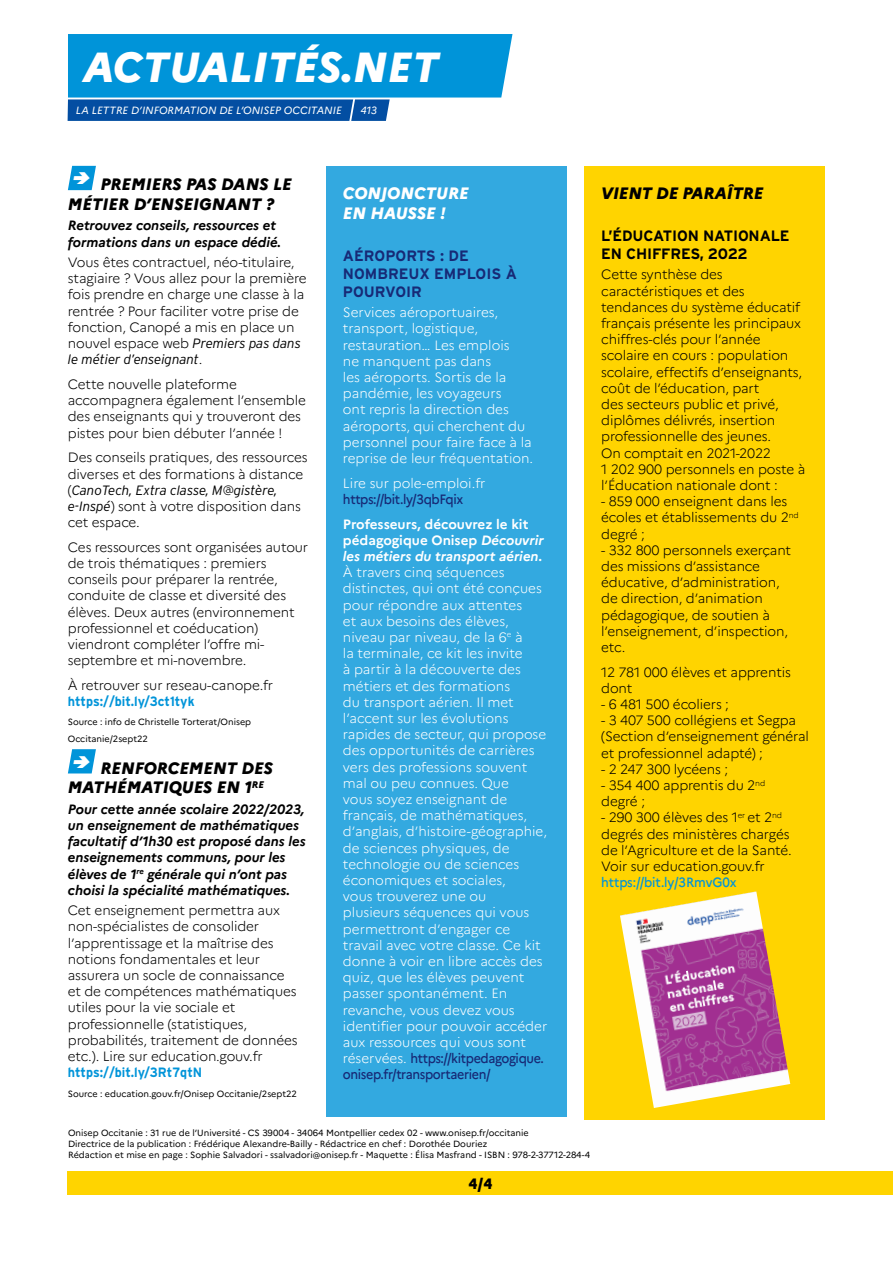
<style>
.page{position:relative;width:893px;height:1263px;background:#fff}
.page>*{position:absolute;margin:0;border:0;box-sizing:border-box;transform-origin:0 0}
.t1{font:italic 800 42px "Marianne";color:#fff}
.t2{font:italic 800 16.5px "Marianne";color:#000}
.t3{font:italic 800 16.5px/19.8px "Marianne";color:#fff}
.t4{font:700 15px/18px "Interstate";color:#172a76}
.t5{font:700 15px/18px "Interstate";letter-spacing:-.01em;color:#000}
.t6{font:800 15px "Marianne";color:#000}
.t7{font:300 13.5px/16.2px "Marianne";letter-spacing:-.01em;color:#000}
.t8{font:300 13.5px/16.2px "Marianne";color:#fff}
.t9{font:italic 700 13.5px/16.2px "Marianne";color:#000}
.t10{font:italic 300 13.5px "Interstate";letter-spacing:-.01em;color:#000}
.t11{font:700 13.5px "Interstate";color:#0094d9;scale:.93 1}
.t12{font:500 13.5px "Marianne";letter-spacing:-.03em;color:#172a76;scale:.93 1}
.t13{font:500 13.5px "Marianne";letter-spacing:-.01em;color:#0094d9;scale:.93 1}
.t14{font:italic 10.5px "Marianne";color:#fff}
.t15{font:9px/10.8px "Marianne";color:#000}
.s1{font-family:"Interstate";font-style:italic}
.s2{font-family:"Marianne";font-style:normal}
.s3{font-weight:700}
.s4{font-weight:700;font-style:italic}
.s5{font-weight:500;color:#172a76}
</style>
<div class="page">
<svg style="left:67px;top:34px;width:445px;height:87px;background:#1a92d3"></svg>
<div style="left:326px;top:166px;width:241px;height:950px;background:#33a9e0"></div>
<div style="left:584px;top:166px;width:241px;height:953px;background:#ffd400"></div>
<div style="left:68px;top:1171px;width:825px;height:24px;background:#ffd400"></div>
<img style="left:620px;top:891px;width:170px;height:217px">
<svg style="left:68px;top:166px;width:28px;height:24px"></svg>
<svg style="left:68px;top:749px;width:28px;height:24px"></svg>
<h1 class="t1" style="left:83px;top:41px;width:357px">ACTUALITÉS.NET</h1>
<p class="t14" style="left:76px;top:104px;width:267px">LA LETTRE D’INFORMATION DE L’ONISEP OCCITANIE</p>
<p class="t14" style="left:360px;top:104px;width:18px">413</p>
<p class="t2" style="left:100px;top:174px;width:22px">PREMIERS</p>
<p class="t2" style="left:186px;top:174px;width:12px">PAS</p>
<p class="t2" style="left:221px;top:174px;width:13px">DANS</p>
<p class="t2" style="left:273px;top:174px;width:10px">LE</p>
<p class="t2" style="left:68px;top:194px;width:12px">MÉTIER</p>
<p class="t2" style="left:134px;top:194px;width:30px">D’ENSEIGNANT</p>
<p class="t2" style="left:266px;top:194px;width:10px">?</p>
<p class="t9" style="left:68px;top:217px;width:215px">Retrouvez conseils, ressources et formations dans un espace dédié.</p>
<p class="t7" style="left:68px;top:254px;width:240px">Vous êtes contractuel, néo-titulaire, stagiaire ? Vous allez pour la première fois prendre en charge une classe à la rentrée ? Pour faciliter votre prise de fonction, Canopé a mis en place un nouvel espace web <span class="s1">Premiers pas dans</span></p>
<p class="t10" style="left:68px;top:351px;width:136px">le métier d’enseignant<span class="s2">.</span></p>
<p class="t7" style="left:68px;top:376px;width:240px">Cette nouvelle plateforme accompagnera également l’ensemble des enseignants qui y trouveront des pistes pour bien débuter l’année !</p>
<p class="t7" style="left:68px;top:449px;width:241px">Des conseils pratiques, des ressources diverses et des formations à distance</p>
<p class="t10" style="left:68px;top:482px;width:211px"><span class="s2">(</span>CanoTech, Extra classe, M@gistère,</p>
<p class="t7" style="left:68px;top:498px;width:235px"><span class="s1">e-Inspé</span>) sont à votre disposition dans cet espace.</p>
<p class="t7" style="left:68px;top:539px;width:242px">Ces ressources sont organisées autour de trois thématiques : premiers conseils pour préparer la rentrée, conduite de classe et diversité des élèves. Deux autres (environnement professionnel et coéducation) viendront compléter l’offre mi&shy;septembre et mi-novembre.</p>
<p class="t7" style="left:68px;top:677px;width:207px">À retrouver sur reseau-canope.fr</p>
<p class="t11" style="left:68px;top:693px;width:138px">HTTPS://BIT.LY/3CT1TYK</p>
<p class="t15" style="left:68px;top:714px;width:185px;line-height:16.2px">Source : info de Christelle Torterat/Onisep<br>Occitanie/2sept22</p>
<p class="t2" style="left:100px;top:757px;width:23px">RENF</p>
<p class="t2" style="left:144px;top:757px;width:26px">ORCEMENT</p>
<p class="t2" style="left:242px;top:757px;width:12px">DES</p>
<p class="t2" style="left:68px;top:777px;width:13px">MATHÉMATI</p>
<p class="t2" style="left:169px;top:777px;width:25px">QUES</p>
<p class="t2" style="left:217px;top:777px;width:42px">EN 1<sup>RE</sup></p>
<p class="t9" style="left:68px;top:801px;width:239px">Pour cette année scolaire 2022/2023, un enseignement de mathématiques facultatif d’1h30 est proposé dans les enseignements communs, pour les élèves de 1<sup>re</sup> générale qui n’ont pas choisi la spécialité mathématiques.</p>
<p class="t7" style="left:68px;top:902px;width:231px">Cet enseignement permettra aux non-spécialistes de consolider l’apprentissage et la maîtrise des notions fondamentales et leur assurera un socle de connaissance et de compétences mathématiques utiles pour la vie sociale et professionnelle (statistiques, probabilités, traitement de données etc.). Lire sur education.gouv.fr</p>
<p class="t11" style="left:68px;top:1064px;width:144px">HTTPS://BIT.LY/3RT7QTN</p>
<p class="t15" style="left:68px;top:1088px;width:230px">Source : education.gouv.fr/Onisep Occitanie/2sept22</p>
<p class="t3" style="left:343px;top:183px;width:127px">CONJONCTURE<br>EN HAUSSE !</p>
<p class="t4" style="left:343px;top:246px;width:176px">AÉROPORTS : DE<br>NOMBREUX EMPLOIS À<br>POURVOIR</p>
<p class="t8" style="left:343px;top:304px;width:192px">Services aéroportuaires, transport, logistique, restauration… Les emplois<br>ne manquent pas dans<br>les aéroports. Sortis de la pandémie, les voyageurs<br>ont repris la direction des aéroports, qui cherchent du personnel pour faire face à la reprise de leur fréquentation.</p>
<p class="t8" style="left:343px;top:475px;width:144px">Lire sur pole-emploi.fr</p>
<p class="t12" style="left:343px;top:491px;width:131px">https://bit.ly/3qbFqix</p>
<p class="t8" style="left:343px;top:516px;width:206px"><span class="s3">Professeurs, découvrez le kit pédagogique Onisep</span> <span class="s4">Découvrir les métiers du transport aérien</span><span class="s3">.<br></span>À travers cinq séquences distinctes, qui ont été conçues pour répondre aux attentes<br>et aux besoins des élèves, niveau par niveau, de la 6<sup>e</sup> à<br>la terminale, ce kit les invite<br>à partir à la découverte des métiers et des formations<br>du transport aérien. Il met l’accent sur les évolutions rapides de secteur, qui propose des opportunités de carrières vers des professions souvent mal ou peu connues. Que<br>vous soyez enseignant de français, de mathématiques, d’anglais, d’histoire-géographie, de sciences physiques, de technologie ou de sciences économiques et sociales,<br>vous trouverez une ou<br>plusieurs séquences qui vous permettront d’engager ce travail avec votre classe. ce kit donne à voir en libre accès des quiz, que les élèves peuvent passer spontanément. En revanche, vous devez vous identifier pour pouvoir accéder aux ressources qui vous sont réservées. <span class="s5">https://kitpedagogique. onisep.fr/transportaerien/</span></p>
<p class="t2" style="left:601px;top:183px;width:23px">VIENT</p>
<p class="t2" style="left:656px;top:183px;width:38px">DE PARA</p>
<p class="t2" style="left:727px;top:183px;width:17px">ÎTRE</p>
<p class="t5" style="left:601px;top:226px;width:190px">L’ÉDUCATION NATIONALE<br>EN CHIFFRES, 2022</p>
<p class="t7" style="left:601px;top:266px;width:205px">Cette synthèse des caractéristiques et des tendances du système éducatif français présente les principaux chiffres-clés pour l’année scolaire en cours : population scolaire, effectifs d’enseignants, coût de l’éducation, part<br>des secteurs public et privé, diplômes délivrés, insertion professionnelle des jeunes.<br>On comptait en 2021-2022<br>1 202 900 personnels en poste à l’Éducation nationale dont :</p>
<p class="t7" style="left:601px;top:493px;width:199px">- 859 000 enseignent dans les écoles et établissements du 2<sup>nd </sup>degré ;</p>
<p class="t7" style="left:601px;top:542px;width:191px">- 332 800 personnels exerçant des missions d’assistance éducative, d’administration, de direction, d’animation pédagogique, de soutien à l’enseignement, d’inspection, etc.</p>
<p class="t7" style="left:601px;top:664px;width:191px">12 781 000 élèves et apprentis dont</p>
<p class="t7" style="left:601px;top:696px;width:129px">- 6 481 500 écoliers ;</p>
<p class="t7" style="left:601px;top:712px;width:209px">- 3 407 500 collégiens et Segpa (Section d’enseignement général et professionnel adapté) ;</p>
<p class="t7" style="left:601px;top:761px;width:128px">- 2 247 300 lycéens ;</p>
<p class="t7" style="left:601px;top:777px;width:165px">- 354 400 apprentis du 2<sup>nd </sup>degré ;</p>
<p class="t7" style="left:601px;top:809px;width:192px">- 290 300 élèves des 1<sup>er</sup> et 2<sup>nd </sup>degrés des ministères chargés de l’Agriculture et de la Santé.<br>Voir sur education.gouv.fr</p>
<p class="t13" style="left:601px;top:874px;width:147px">https://bit.ly/3RmvG0x</p>
<p class="t15" style="left:68px;top:1127px;width:524px">Onisep Occitanie : 31 rue de l’Université - CS 39004 - 34064 Montpellier cedex 02 - www.onisep.fr/occitanie<br>Directrice de la publication : Frédérique Alexandre-Bailly - Rédactrice en chef : Dorothée Douriez<br>Rédaction et mise en page : Sophie Salvadori - ssalvadori@onisep.fr - Maquette : Élisa Masfrand - ISBN : 978-2-37712-284-4</p>
<p class="t6" style="left:468px;top:1174px;width:25px">4/4</p>
</div>
